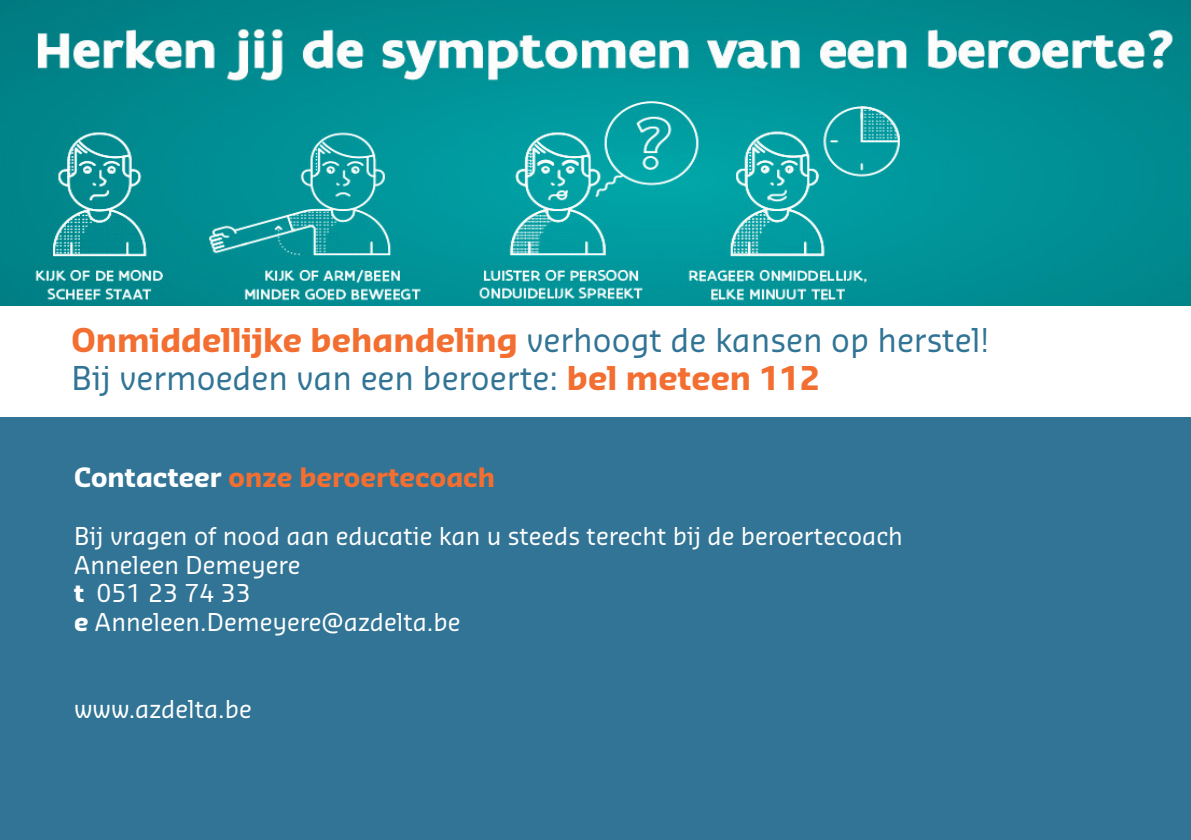
<style>
.page{position:relative;width:1191px;height:840px;background:#fff}
.page>*{position:absolute;margin:0;border:0;box-sizing:border-box;transform-origin:0 0}
.t1{font:32px/38.4px "Sansa Pro";color:#317495}
.t2{font:700 26px "Sansa Pro";color:#f36e31}
.t3{font:24px/28.8px "Sansa Pro";color:#fff}
.s1{font-weight:700;color:#f36e31}
.s2{color:#fff}
.s3{font-weight:700}
</style>
<div class="page">
<div style="left:0;top:0;width:1191px;height:839px;background:#317495"></div>
<img style="left:0;top:0;width:1191px;height:306px">
<div style="left:0;top:306px;width:1191px;height:111px;background:#fff"></div>
<h1 class="t1" style="left:71px;top:320px;width:919px"><span class="s1">Onmiddellijke behandeling</span> verhoogt de kansen op herstel!<br>Bij vermoeden van een beroerte: <span class="s1">bel meteen 112</span></h1>
<p class="t2" style="left:74px;top:459px;width:423px"><span class="s2">Contacteer</span> onze beroertecoach</p>
<p class="t3" style="left:74px;top:521px;width:830px">Bij vragen of nood aan educatie kan u steeds terecht bij de beroertecoach Anneleen Demeyere<br><span class="s3">t</span> 051 23 74 33<br><span class="s3">e</span> Anneleen.Demeyere@azdelta.be</p>
<p class="t3" style="left:74px;top:693px;width:179px">www.azdelta.be</p>
</div>
